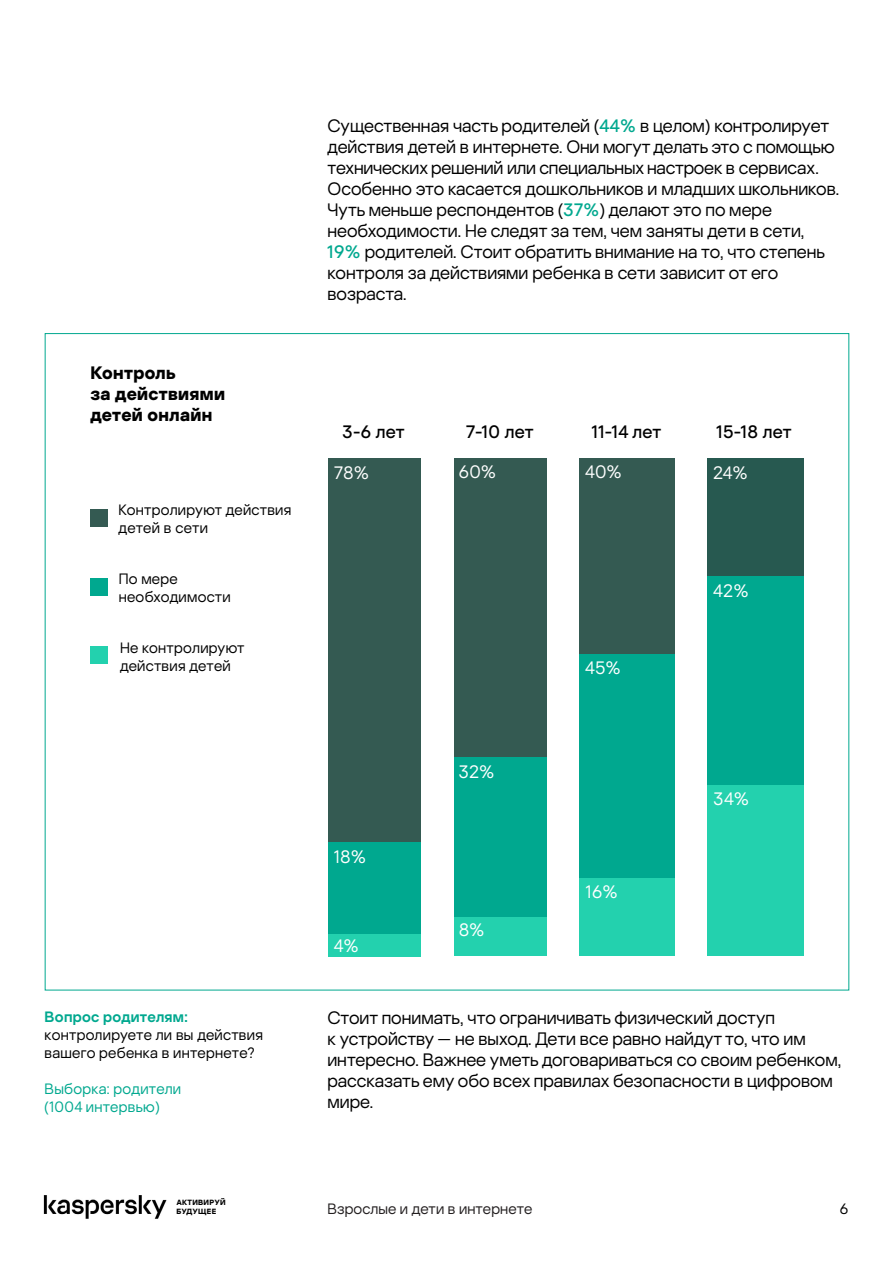
<style>
.page{position:relative;width:893px;height:1263px;background:#fff}
.page>*{position:absolute;margin:0;border:0;box-sizing:border-box;transform-origin:0 0}
.t1{font:18px/21px "Kaspersky Sans Display";color:#000}
.t2{font:18px "Kaspersky Sans Display";letter-spacing:.02em;color:#fff}
.t3{font:700 18px/21px "Kaspersky Sans Display";letter-spacing:.02em;color:#000}
.t4{font:500 18px "Kaspersky Sans Display";letter-spacing:.02em;color:#000}
.t5{font:15px/18px "Kaspersky Sans Display";letter-spacing:.02em;color:#000}
.t6{font:15px/18px "Kaspersky Sans Display";letter-spacing:.02em;color:#00a88f}
.t7{font:15px "Kaspersky Sans Display";letter-spacing:.01em;color:#231f20}
.t8{font:600 15px "Kaspersky Sans Display";letter-spacing:.02em;color:#00a88f}
.t9{font:15px "Kaspersky Sans Display";color:#000101}
.t10{font:700 7.5px/8.1px "Kaspersky Sans Display";letter-spacing:.04em;color:#000}
.s1{font-weight:500;color:#00a88f}
</style>
<div class="page">
<img style="left:43px;top:1195px;width:124px;height:24px">
<div style="left:707px;top:458px;width:96px;height:118px;background:#275950"></div>
<div style="left:707px;top:784px;width:97px;height:172px;background:#23d1ae"></div>
<div style="left:707px;top:576px;width:97px;height:208px;background:#00a88f"></div>
<div style="left:579px;top:458px;width:95px;height:197px;background:#345a52"></div>
<div style="left:579px;top:877px;width:95px;height:79px;background:#23d1ae"></div>
<div style="left:579px;top:654px;width:95px;height:223px;background:#00a88f"></div>
<div style="left:454px;top:458px;width:93px;height:300px;background:#345a52"></div>
<div style="left:454px;top:917px;width:93px;height:39px;background:#23d1ae"></div>
<div style="left:454px;top:758px;width:93px;height:159px;background:#00a88f"></div>
<div style="left:328px;top:458px;width:93px;height:386px;background:#345a52"></div>
<div style="left:328px;top:934px;width:93px;height:22px;background:#23d1ae"></div>
<div style="left:328px;top:843px;width:93px;height:91px;background:#00a88f"></div>
<div style="left:90px;top:509px;width:17px;height:17px;background:#345a52"></div>
<div style="left:90px;top:647px;width:17px;height:17px;background:#23d1ae"></div>
<div style="left:90px;top:578px;width:18px;height:17px;background:#00a88f"></div>
<p class="t3" style="left:90px;top:362px;width:136px">Контроль<br>за действиями детей онлайн</p>
<p class="t5" style="left:119px;top:501px;width:174px">Контролируют действия детей в сети</p>
<p class="t5" style="left:119px;top:570px;width:114px">По мере необходимости</p>
<p class="t5" style="left:120px;top:638px;width:126px">Не контролируют действия детей</p>
<p class="t8" style="left:45px;top:1007px;width:144px">Вопрос родителям:</p>
<p class="t5" style="left:45px;top:1025px;width:220px">контролируете ли вы действия вашего ребенка в интернете?</p>
<p class="t6" style="left:45px;top:1079px;width:138px">Выборка: родители (1004 интервью)</p>
<p class="t10" style="left:176px;top:1199px;width:51px">АКТИВИРУЙ<br>БУДУЩЕЕ</p>
<p class="t1" style="left:328px;top:115px;width:513px">Существенная часть родителей (<span class="s1">44%</span> в целом) контролирует действия детей в интернете. Они могут делать это с помощью технических решений или специальных настроек в сервисах.<br>Особенно это касается дошкольников и младших школьников.<br>Чуть меньше респондентов (<span class="s1">37%</span>) делают это по мере необходимости. Не следят за тем, чем заняты дети в сети, <span class="s1">19%</span> родителей. Стоит обратить внимание на то, что степень контроля за действиями ребенка в сети зависит от его возраста.</p>
<p class="t4" style="left:342px;top:421px;width:64px">3-6 лет</p>
<p class="t4" style="left:466px;top:421px;width:69px">7-10 лет</p>
<p class="t4" style="left:592px;top:421px;width:71px">11-14 лет</p>
<p class="t4" style="left:717px;top:421px;width:77px">15-18 лет</p>
<p class="t2" style="left:334px;top:462px;width:36px">78%</p>
<p class="t2" style="left:459px;top:461px;width:39px">60%</p>
<p class="t2" style="left:334px;top:846px;width:33px">18%</p>
<p class="t2" style="left:334px;top:935px;width:26px">4%</p>
<p class="t2" style="left:459px;top:761px;width:37px">32%</p>
<p class="t2" style="left:459px;top:919px;width:27px">8%</p>
<p class="t2" style="left:585px;top:461px;width:38px">40%</p>
<p class="t2" style="left:585px;top:657px;width:37px">45%</p>
<p class="t2" style="left:586px;top:881px;width:33px">16%</p>
<p class="t2" style="left:713px;top:462px;width:36px">24%</p>
<p class="t2" style="left:713px;top:580px;width:37px">42%</p>
<p class="t2" style="left:713px;top:788px;width:37px">34%</p>
<p class="t1" style="left:327px;top:1007px;width:515px">Стоит понимать, что ограничивать физический доступ<br>к устройству — не выход. Дети все равно найдут то, что им интересно. Важнее уметь договариваться со своим ребенком, рассказать ему обо всех правилах безопасности в цифровом мире.</p>
<p class="t7" style="left:327px;top:1200px;width:206px">Взрослые и дети в интернете</p>
<p class="t9" style="left:840px;top:1200px;width:10px">6</p>
</div>
